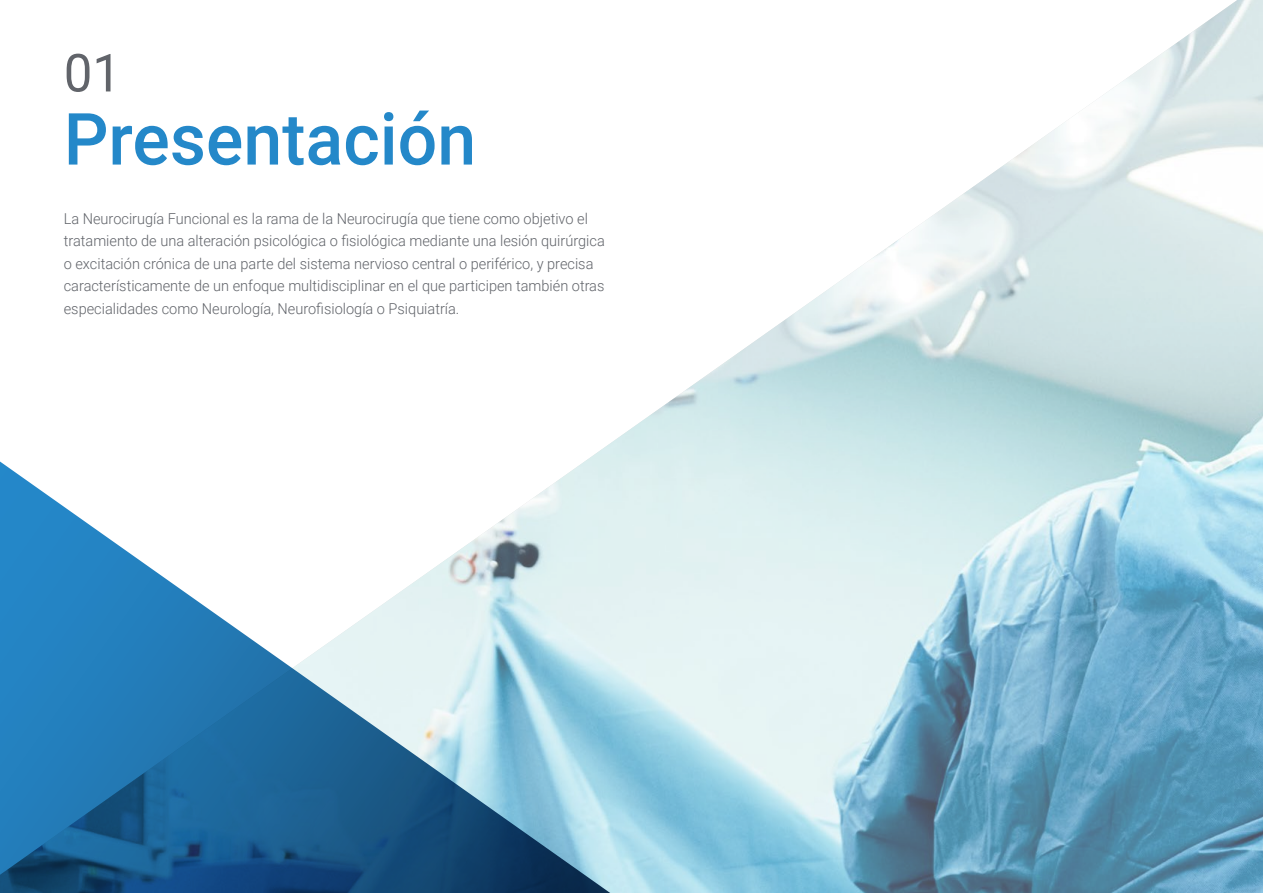
<style>
.page{position:relative;width:1263px;height:893px;background:#fff}
.page>*{position:absolute;margin:0;border:0;box-sizing:border-box;transform-origin:0 0}
.t1{font:500 72px "Roboto";color:#2488c9}
.t2{font:52.5px "Roboto";color:#61646a}
.t3{font:300 15px/22.5px "Roboto";color:#61646a}
</style>
<div class="page">
<img style="left:607px;top:0;width:656px;height:893px">
<svg style="left:0;top:446px;width:640px;height:447px"></svg>
<h2 class="t2" style="left:64px;top:36px;width:59px">01</h2>
<h1 class="t1" style="left:64px;top:89px;width:414px">Presentación</h1>
<p class="t3" style="left:64px;top:207px;width:542px">La Neurocirugía Funcional es la rama de la Neurocirugía que tiene como objetivo el tratamiento de una alteración psicológica o fisiológica mediante una lesión quirúrgica o excitación crónica de una parte del sistema nervioso central o periférico, y precisa característicamente de un enfoque multidisciplinar en el que participen también otras especialidades como Neurología, Neurofisiología o Psiquiatría.</p>
</div>
